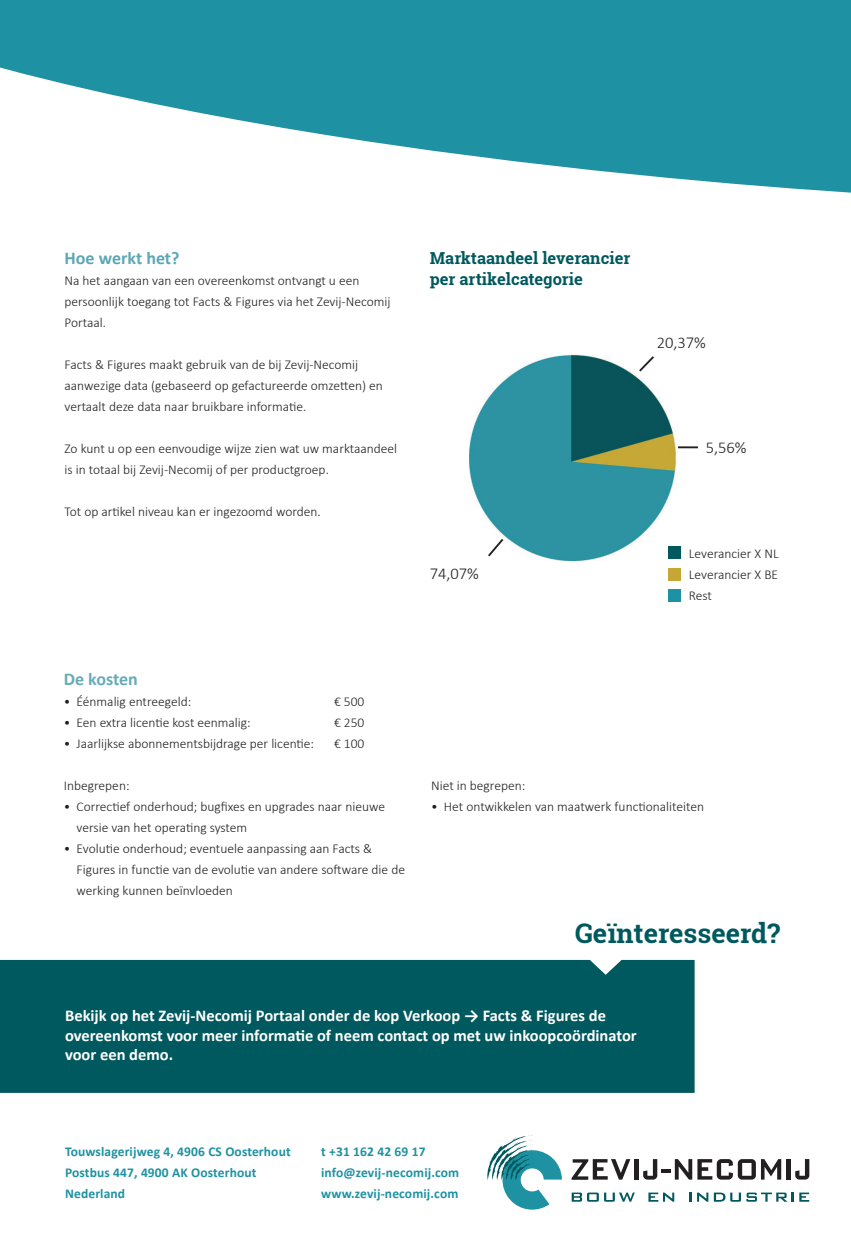
<style>
.page{position:relative;width:851px;height:1234px;background:#fff}
.page>*{position:absolute;margin:0;border:0;box-sizing:border-box;transform-origin:0 0}
.t1{font:700 27px "Roboto Slab";color:#00595e}
.t2{font:700 18px "Calibri";color:#5da7b5}
.t3{font:700 18px "Calibri";letter-spacing:-.005em;color:#68abb8}
.t4{font:700 16.5px/19.5px "Calibri";color:#fff}
.t5{font:700 16.5px/21px "Roboto Slab";color:#00595e}
.t6{font:300 16.5px "Calibri";color:#231f20}
.t7{font:300 13.5px/21px "Calibri";color:#231f20}
.t8{font:700 13.5px/21px "Calibri";letter-spacing:.01em;color:#1e92a2}
</style>
<div class="page">
<svg style="left:0;top:0;width:850px;height:193px;fill:#1e92a2"></svg>
<div style="left:0;top:959px;width:694px;height:133px;background:#00595e"></div>
<svg style="left:487px;top:1135px;width:75px;height:74px"></svg>
<svg style="left:571px;top:1192px;width:27px;height:9px"></svg>
<svg style="left:604px;top:1192px;width:30px;height:9px"></svg>
<svg style="left:648px;top:1192px;width:26px;height:9px"></svg>
<svg style="left:689px;top:1192px;width:2px;height:9px"></svg>
<svg style="left:697px;top:1192px;width:96px;height:9px"></svg>
<svg style="left:799px;top:1192px;width:10px;height:9px"></svg>
<svg style="left:571px;top:1159px;width:59px;height:20px"></svg>
<hr style="left:634px;top:1158px;width:4px;height:21px;background:#231f20">
<svg style="left:643px;top:1159px;width:138px;height:20px"></svg>
<hr style="left:786px;top:1158px;width:4px;height:21px;background:#231f20">
<svg style="left:795px;top:1159px;width:14px;height:20px"></svg>
<img style="left:469px;top:354px;width:220px;height:206px">
<svg style="left:486px;top:536px;width:19px;height:22px"></svg>
<svg style="left:637px;top:354px;width:19px;height:19px"></svg>
<svg style="left:678px;top:446px;width:19px;height:2px"></svg>
<div style="left:668px;top:546px;width:12px;height:12px;background:#00595e"></div>
<div style="left:668px;top:568px;width:12px;height:13px;background:#c6a736"></div>
<div style="left:668px;top:589px;width:12px;height:13px;background:#1e92a2"></div>
<h2 class="t2" style="left:64px;top:245px;width:116px">Hoe werkt het?</h2>
<p class="t7" style="left:64px;top:270px;width:327px">Na het aangaan van een overeenkomst ontvangt u een persoonlijk toegang tot Facts &amp; Figures via het Zevij-Necomij<br>Portaal.</p>
<p class="t7" style="left:64px;top:354px;width:320px">Facts &amp; Figures maakt gebruik van de bij Zevij-Necomij aanwezige data (gebaseerd op gefactureerde omzetten) en vertaalt deze data naar bruikbare informatie.</p>
<p class="t7" style="left:64px;top:438px;width:334px">Zo kunt u op een eenvoudige wijze zien wat uw marktaandeel is in totaal bij Zevij-Necomij of per productgroep.</p>
<p class="t7" style="left:64px;top:501px;width:258px">Tot op artikel niveau kan er ingezoomd worden.</p>
<p class="t5" style="left:429px;top:247px;width:202px">Marktaandeel leverancier per artikelcategorie</p>
<p class="t6" style="left:656px;top:332px;width:51px">20,37%</p>
<p class="t6" style="left:705px;top:437px;width:42px">5,56%</p>
<p class="t6" style="left:429px;top:563px;width:51px">74,07%</p>
<p class="t7" style="left:688px;top:543px;width:91px;text-align:justify">Leverancier X NL Leverancier X BE Rest</p>
<h2 class="t3" style="left:64px;top:665px;width:76px">De kosten</h2>
<p class="t7" style="left:64px;top:690px;width:129px">• Éénmalig entreegeld:</p>
<p class="t7" style="left:334px;top:690px;width:32px">€ 500</p>
<p class="t7" style="left:64px;top:711px;width:188px">• Een extra licentie kost eenmalig:</p>
<p class="t7" style="left:334px;top:711px;width:32px">€ 250</p>
<p class="t7" style="left:64px;top:732px;width:252px">• Jaarlijkse abonnementsbijdrage per licentie:</p>
<p class="t7" style="left:334px;top:732px;width:32px">€ 100</p>
<p class="t7" style="left:64px;top:774px;width:67px">Inbegrepen:</p>
<p class="t7" style="left:77px;top:795px;width:310px;text-indent:-13px">• Correctief onderhoud; bugfixes en upgrades naar nieuwe versie van het operating system</p>
<p class="t7" style="left:77px;top:837px;width:330px;text-indent:-13px">• Evolutie onderhoud; eventuele aanpassing aan Facts &amp;<br>Figures in functie van de evolutie van andere software die de werking kunnen beïnvloeden</p>
<p class="t7" style="left:431px;top:774px;width:96px">Niet in begrepen:</p>
<p class="t7" style="left:431px;top:795px;width:274px">• Het ontwikkelen van maatwerk functionaliteiten</p>
<h1 class="t1" style="left:575px;top:914px;width:206px">Geïnteresseerd?</h1>
<p class="t4" style="left:65px;top:1005px;width:573px">Bekijk op het Zevij-Necomij Portaal onder de kop Verkoop → Facts &amp; Figures de overeenkomst voor meer informatie of neem contact op met uw inkoopcoördinator voor een demo.</p>
<p class="t8" style="left:65px;top:1140px;width:227px">Touwslagerijweg 4, 4906 CS Oosterhout<br>Postbus 447, 4900 AK Oosterhout<br>Nederland</p>
<p class="t8" style="left:321px;top:1140px;width:139px">t +31 162 42 69 17 info@zevij-necomij.com www.zevij-necomij.com</p>
</div>
